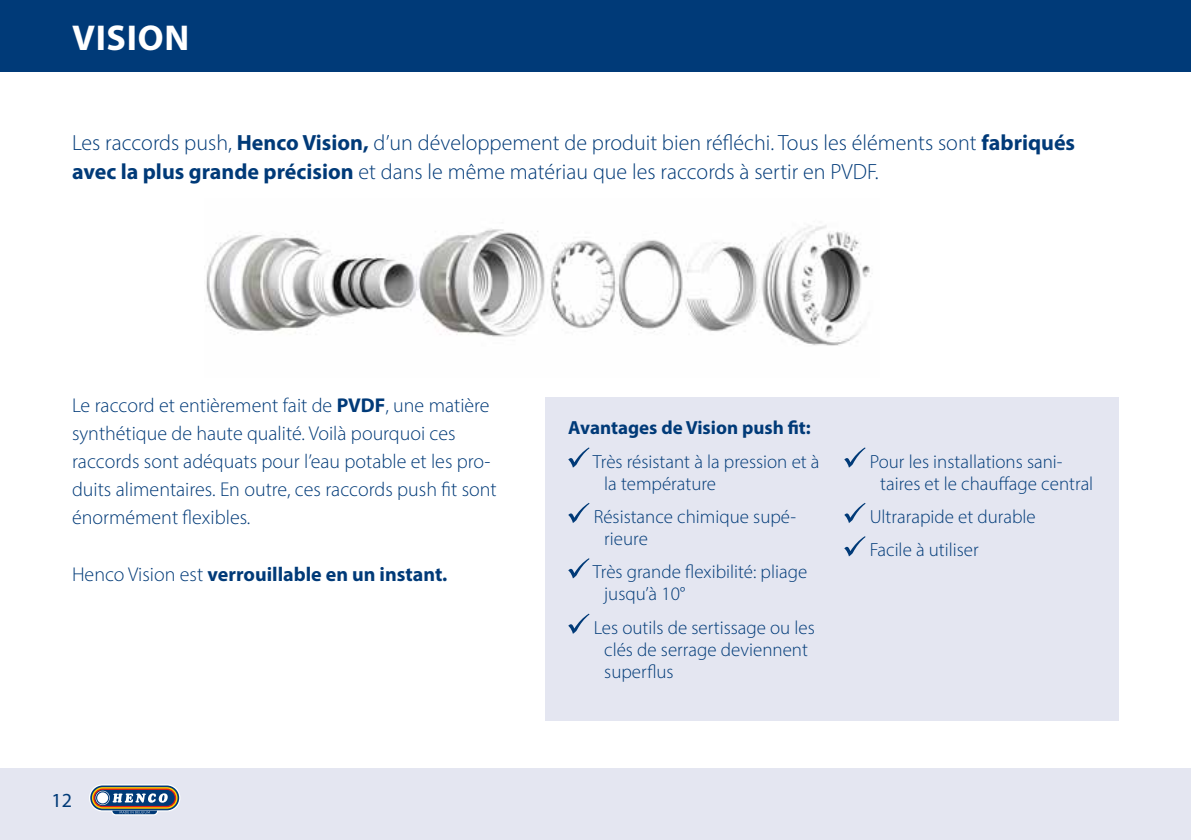
<style>
.page{position:relative;width:1191px;height:840px;background:#fff}
.page>*{position:absolute;margin:0;border:0;box-sizing:border-box;transform-origin:0 0}
.t1{font:700 36px "Myriad Pro";letter-spacing:.02em;color:#fff}
.t2{font:300 22px/28.8px "Myriad Pro";color:#003a78}
.t3{font:300 20px/28px "Myriad Pro";color:#003a78}
.t4{font:700 20px "Myriad Pro";color:#003a78}
.t5{font:20px "Myriad Pro";color:#003a78}
.t6{font:300 19px/22px "Myriad Pro";color:#003a78}
.t7{font:700 19px "Myriad Pro";color:#003a78}
.s1{font-weight:700}
.s2{font-weight:300}
</style>
<div class="page">
<div style="left:0;top:0;width:1191px;height:72px;background:#003a78"></div>
<div style="left:0;top:767px;width:1191px;height:72px;background:#e4e6f1"></div>
<svg style="left:89px;top:784px;width:91px;height:31px"></svg>
<img style="left:206px;top:225px;width:665px;height:121px">
<div style="left:545px;top:397px;width:574px;height:323px;background:#e4e6f1"></div>
<svg style="left:568px;top:447px;width:21px;height:20px"></svg>
<svg style="left:568px;top:503px;width:21px;height:19px"></svg>
<svg style="left:568px;top:558px;width:21px;height:20px"></svg>
<svg style="left:568px;top:613px;width:21px;height:20px"></svg>
<svg style="left:844px;top:447px;width:21px;height:20px"></svg>
<svg style="left:844px;top:503px;width:21px;height:19px"></svg>
<svg style="left:844px;top:536px;width:21px;height:20px"></svg>
<h1 class="t1" style="left:72px;top:14px;width:119px">VISION</h1>
<p class="t2" style="left:72px;top:128px;width:1004px">Les raccords push, <span class="s1">Henco Vision,</span> d’un développement de produit bien réfléchi. Tous les éléments sont <span class="s1">fabriqués avec la plus grande précision</span> et dans le même matériau que les raccords à sertir en PVDF.</p>
<p class="t3" style="left:72px;top:391px;width:426px">Le raccord et entièrement fait de <span class="s1">PVDF</span>, une matière synthétique de haute qualité. Voilà pourquoi ces raccords sont adéquats pour l’eau potable et les pro&shy;duits alimentaires. En outre, ces raccords push fit sont énormément flexibles.</p>
<p class="t4" style="left:72px;top:560px;width:377px"><span class="s2">Henco Vision est</span> verrouillable en un instant.</p>
<p class="t5" style="left:51px;top:787px;width:22px">12</p>
<p class="t7" style="left:568px;top:415px;width:244px">Avantages de Vision push fit:</p>
<p class="t6" style="left:604px;top:450px;width:217px;text-indent:-11px">Très résistant à la pression et à la température</p>
<p class="t6" style="left:604px;top:505px;width:193px;text-indent:-11px">Résistance chimique supé&shy;rieure</p>
<p class="t6" style="left:604px;top:560px;width:204px;text-indent:-11px">Très grande flexibilité: pliage jusqu’à 10°</p>
<p class="t6" style="left:604px;top:616px;width:212px;text-indent:-11px">Les outils de sertissage ou les clés de serrage deviennent superflus</p>
<p class="t6" style="left:880px;top:450px;width:214px;text-indent:-11px">Pour les installations sani&shy;taires et le chauffage central</p>
<p class="t6" style="left:869px;top:499px;width:168px;line-height:33.4px">Ultrarapide et durable<br>Facile à utiliser</p>
</div>
